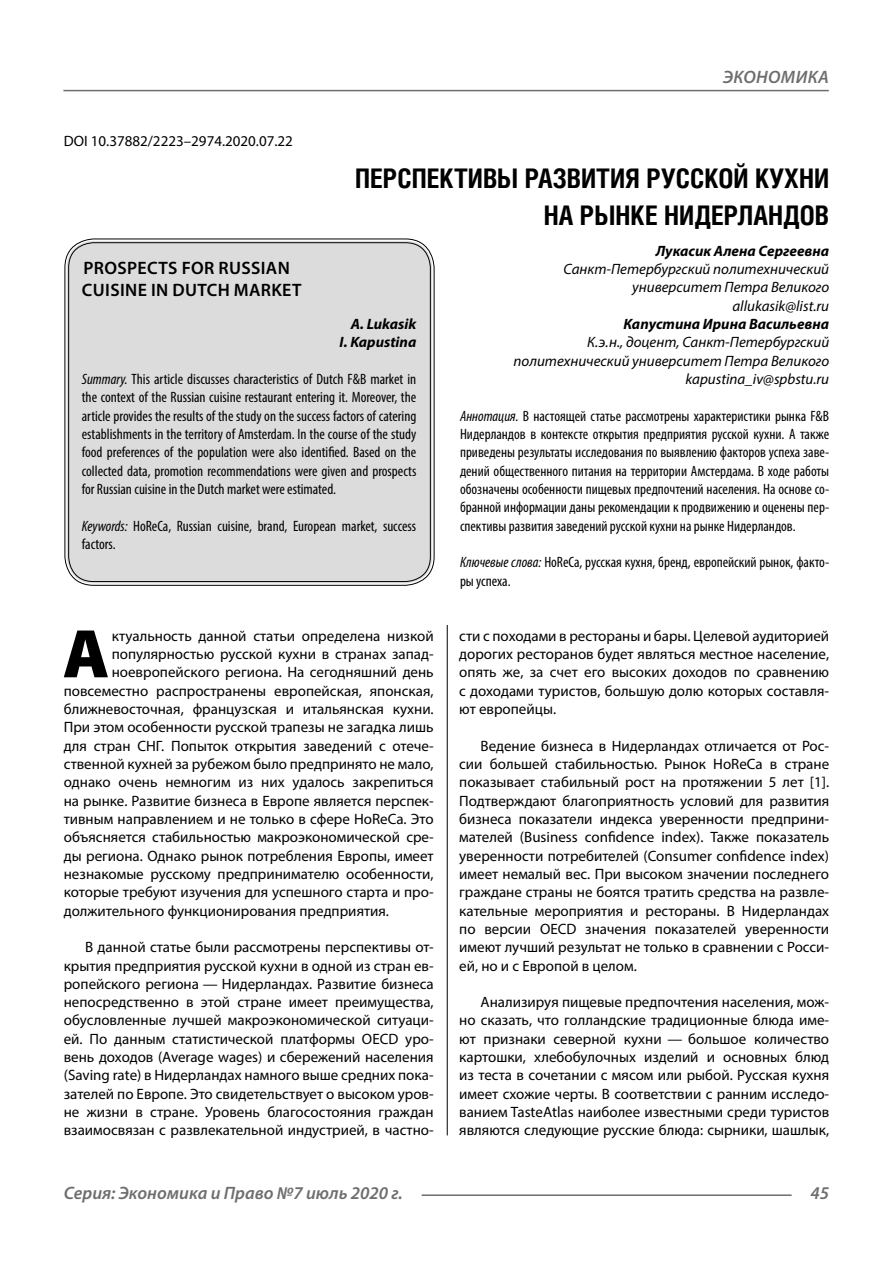
<style>
.page{position:relative;width:893px;height:1263px;background:#fff}
.page>*{position:absolute;margin:0;border:0;box-sizing:border-box;transform-origin:0 0}
.Bukvica{font:900 69.3px "Myriad Pro";color:#000}
.Header{font:700 27px/37.5px "Helios Cond C";color:#000;text-align:right}
.t1{font:italic 600 18px "Myriad Pro";color:#6e6e6e}
.Header-eng{font:600 18px/21.6px "Myriad Pro";letter-spacing:.02em;color:#000}
.Normal{font:15px/18.3px "Myriad Pro";color:#000;text-align:justify}
.Bukvica-2{font:15px "Myriad Pro";color:#000}
.Annotation-rus{font:condensed 15px/18.3px "Myriad Pro";color:#000;text-align:justify}
.Annotation-eng{font:condensed 15px/18.3px "Myriad Pro";color:#000;text-align:justify}
.Author-doc{font:italic 15px/18.3px "Myriad Pro";color:#000;text-align:right}
.Author{font:italic 700 15px "Myriad Pro";color:#000}
.Author-email{font:italic 15px "Myriad Pro";color:#000}
.DOI{font:15px "Myriad Pro";color:#000}
.Author-eng{font:italic 700 15px "Myriad Pro";color:#000}
.s1{font-style:italic}
</style>
<div class="page">
<hr style="left:447px;top:614px;width:1px;height:521px;background:#000">
<div style="left:43px;top:604px;width:786px;height:21px;background:#fff"></div>
<div style="left:67px;top:241px;width:365px;height:342px;background:#dcdcdc;border-radius:27px"></div>
<div style="left:68px;top:242px;width:363px;height:340px;border:1px solid #000;border-radius:25px"></div>
<hr style="left:63px;top:90px;width:766px;height:1px;background:#6e6e6e">
<hr style="left:422px;top:1194px;width:370px;height:2px;background:#6e6e6e">
<p class="DOI" style="left:64px;top:132px;width:231px">DOI 10.37882/2223–2974.2020.07.22</p>
<p class="t1" style="left:723px;top:66px;width:24px">Экономика</p>
<p class="Header" style="left:355px;top:159px;width:476px">ПЕРСПЕКТИВЫ РАЗВИТИЯ РУССКОЙ КУХНИ<br>НА РЫНКЕ НИДЕРЛАНДОВ</p>
<p class="Author" style="left:656px;top:241px;width:175px">Лукасик Алена Сергеевна</p>
<p class="Author-doc" style="left:563px;top:260px;width:267px">Санкт-Петербургский политехнический университет Петра Великого</p>
<p class="Author-email" style="left:732px;top:296px;width:98px">allukasik@list.ru</p>
<p class="Author" style="left:623px;top:314px;width:207px">Капустина Ирина Васильевна</p>
<p class="Author-doc" style="left:513px;top:333px;width:317px">К.э.н., доцент, Санкт-Петербургский политехнический университет Петра Великого</p>
<p class="Author-email" style="left:686px;top:370px;width:145px">kapustina_iv@spbstu.ru</p>
<p class="Annotation-rus" style="left:460px;top:406px;width:371px"><span class="s1">Аннотация.</span> В настоящей статье рассмотрены характеристики рынка F&amp;B Нидерландов в контексте открытия предприятия русской кухни. А также приведены результаты исследования по выявлению факторов успеха заве&shy;дений общественного питания на территории Амстердама. В ходе работы обозначены особенности пищевых предпочтений населения. На основе со&shy;бранной информации даны рекомендации к продвижению и оценены пер&shy;спективы развития заведений русской кухни на рынке Нидерландов.</p>
<p class="Annotation-rus" style="left:460px;top:553px;width:371px"><span class="s1">Ключевые слова:</span> HoReCa, русская кухня, бренд, европейский рынок, факто&shy;ры успеха.</p>
<p class="Header-eng" style="left:82px;top:257px;width:221px">PROSPECTS FOR RUSSIAN<br>CUISINE IN DUTCH MARKET</p>
<p class="Author-eng" style="left:351px;top:314px;width:67px">A. Lukasik</p>
<p class="Author-eng" style="left:340px;top:333px;width:78px">I. Kapustina</p>
<p class="Annotation-eng" style="left:82px;top:370px;width:336px"><span class="s1">Summary.</span> This article discusses characteristics of Dutch F&amp;B market in the context of the Russian cuisine restaurant entering it. Moreover, the article provides the results of the study on the success factors of catering establishments in the territory of Amsterdam. In the course of the study food preferences of the population were also identified. Based on the collected data, promotion recommendations were given and prospects for Russian cuisine in the Dutch market were estimated.</p>
<p class="Annotation-eng" style="left:82px;top:516px;width:336px"><span class="s1">Keywords:</span> HoReCa, Russian cuisine, brand, European market, success factors.</p>
<p class="Bukvica" style="left:63px;top:608px;width:48px">А</p>
<p class="Bukvica-2" style="left:112px;top:626px;width:324px">ктуальность данной статьи определена низкой</p>
<p class="Bukvica-2" style="left:112px;top:645px;width:323px">популярностью русской кухни в странах запад-</p>
<p class="Bukvica-2" style="left:112px;top:663px;width:323px">ноевропейского региона. На сегодняшний день</p>
<p class="Bukvica-2" style="left:64px;top:681px;width:371px">повсеместно распространены европейская, японская,</p>
<p class="Bukvica-2" style="left:64px;top:700px;width:371px">ближневосточная, французская и итальянская кухни.</p>
<p class="Bukvica-2" style="left:64px;top:718px;width:371px">При этом особенности русской трапезы не загадка лишь</p>
<p class="Bukvica-2" style="left:64px;top:736px;width:371px">для стран СНГ. Попыток открытия заведений с отече-</p>
<p class="Bukvica-2" style="left:64px;top:755px;width:371px">ственной кухней за рубежом было предпринято не мало,</p>
<p class="Bukvica-2" style="left:64px;top:773px;width:371px">однако очень немногим из них удалось закрепиться</p>
<p class="Bukvica-2" style="left:64px;top:791px;width:371px">на рынке. Развитие бизнеса в Европе является перспек-</p>
<p class="Bukvica-2" style="left:64px;top:810px;width:371px">тивным направлением и не только в сфере HoReCa. Это</p>
<p class="Bukvica-2" style="left:64px;top:828px;width:371px">объясняется стабильностью макроэкономической сре-</p>
<p class="Bukvica-2" style="left:64px;top:846px;width:371px">ды региона. Однако рынок потребления Европы, имеет</p>
<p class="Bukvica-2" style="left:64px;top:864px;width:371px">незнакомые русскому предпринимателю особенности,</p>
<p class="Bukvica-2" style="left:64px;top:883px;width:371px">которые требуют изучения для успешного старта и про-</p>
<p class="Bukvica-2" style="left:64px;top:901px;width:327px">должительного функционирования предприятия.</p>
<p class="Normal" style="left:64px;top:938px;width:371px;text-indent:21px">В данной статье были рассмотрены перспективы от&shy;крытия предприятия русской кухни в одной из стран ев&shy;ропейского региона — Нидерландах. Развитие бизнеса непосредственно в этой стране имеет преимущества, обусловленные лучшей макроэкономической ситуаци&shy;ей. По данным статистической платформы OECD уро&shy;вень доходов (Average wages) и сбережений населения (Saving rate) в Нидерландах намного выше средних пока&shy;зателей по Европе. Это свидетельствует о высоком уров&shy;не жизни в стране. Уровень благосостояния граждан взаимосвязан с развлекательной индустрией, в частно-</p>
<p class="Normal" style="left:459px;top:626px;width:371px">сти с походами в рестораны и бары. Целевой аудиторией дорогих ресторанов будет являться местное население, опять же, за счет его высоких доходов по сравнению с доходами туристов, большую долю которых составля&shy;ют европейцы.</p>
<p class="Normal" style="left:459px;top:736px;width:371px;text-indent:21px">Ведение бизнеса в Нидерландах отличается от Рос&shy;сии большей стабильностью. Рынок HoReCa в стране показывает стабильный рост на протяжении 5 лет [1].<br>Подтверждают благоприятность условий для развития бизнеса показатели индекса уверенности предприни&shy;мателей (Business confidence index). Также показатель уверенности потребителей (Consumer confidence index) имеет немалый вес. При высоком значении последнего граждане страны не боятся тратить средства на развле&shy;кательные мероприятия и рестораны. В Нидерландах по версии OECD значения показателей уверенности имеют лучший результат не только в сравнении с Росси&shy;ей, но и с Европой в целом.</p>
<p class="Normal" style="left:459px;top:993px;width:371px;text-indent:21px">Анализируя пищевые предпочтения населения, мож&shy;но сказать, что голландские традиционные блюда име&shy;ют признаки северной кухни — большое количество картошки, хлебобулочных изделий и основных блюд из теста в сочетании с мясом или рыбой. Русская кухня имеет схожие черты. В соответствии с ранним исследо&shy;ванием TasteAtlas наиболее известными среди туристов являются следующие русские блюда: сырники, шашлык,</p>
<p class="t1" style="left:64px;top:1182px;width:341px">Серия: Экономика и Право №7 июль 2020 г.</p>
<p class="t1" style="left:810px;top:1182px;width:20px">45</p>
</div>
